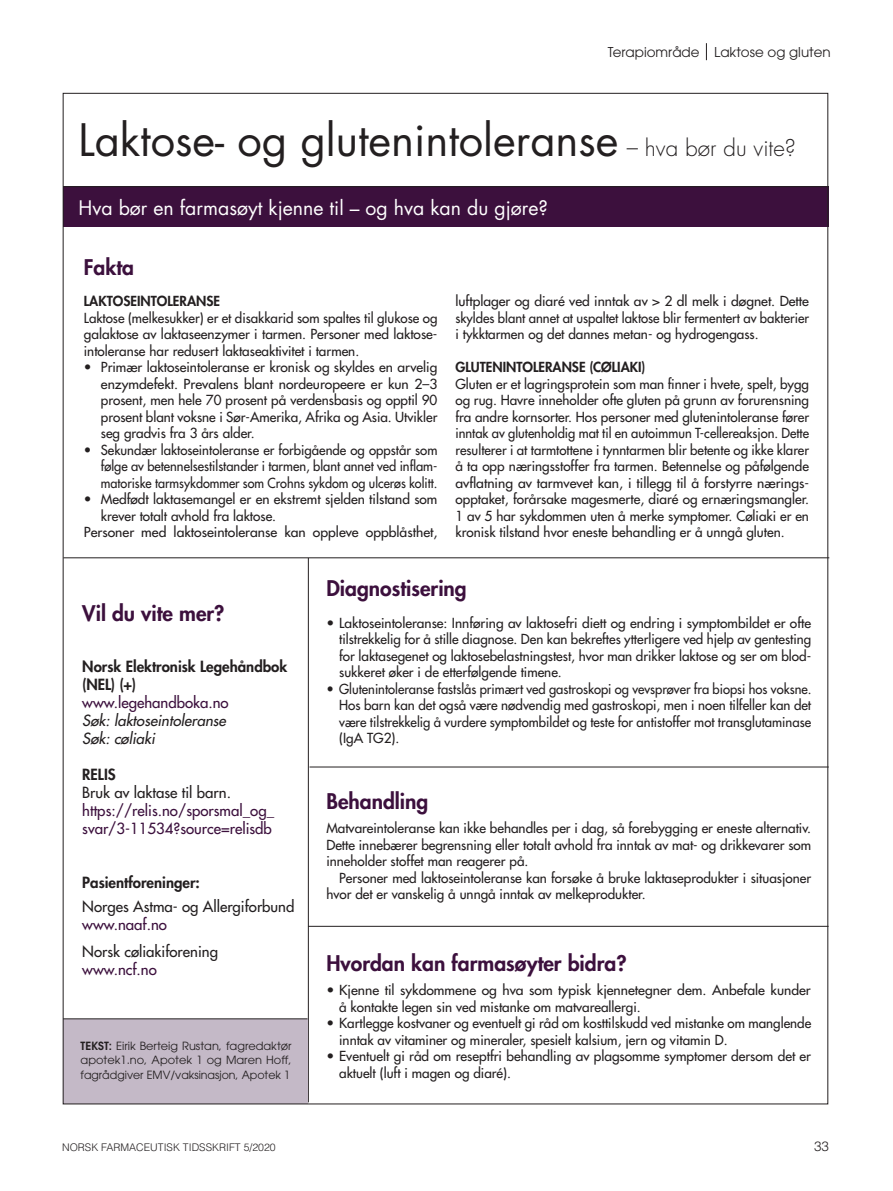
<style>
.page{position:relative;width:893px;height:1191px;background:#fff}
.page>*{position:absolute;margin:0;border:0;box-sizing:border-box;transform-origin:0 0}
.t1{font:43.5px "Futura";color:#231f20}
.t2{font:800 21px "Futura";color:#3c103d}
.t3{font:19.5px "Futura";color:#fff}
.t4{font:15px/18px "Futura";color:#3c103d}
.t5{font:15px "Futura";color:#231f20}
.t6{font:800 15px/18px "Futura";color:#231f20}
.t7{font:italic 15px/18px "Futura";color:#231f20}
.t8{font:13.5px/16.5px "Futura";color:#231f20;text-align:justify}
.t9{font:13.5px/16.5px "Futura";color:#231f20;text-align:justify;scale:.96 1}
.t10{font:800 13.5px "Futura";color:#231f20}
.t11{font:13.5px "Avant Garde";color:#231f20}
.t12{font:300 13.5px "Helvetica";color:#231f20}
.t13{font:11.25px/14.2px "Avant Garde";color:#231f20;text-align:justify}
.t14{font:300 10.5px "Helvetica";color:#231f20}
.s1{font-weight:300;font-size:22.5px}
.s2{font-weight:600}
</style>
<div class="page">
<svg style="left:706px;top:43px;width:1px;height:17px"></svg>
<div style="left:63px;top:187px;width:765px;height:40px;background:#3c103d"></div>
<hr style="left:63px;top:186px;width:765px;height:1px;background:#231f20">
<hr style="left:308px;top:558px;width:1px;height:544px;background:#231f20">
<hr style="left:309px;top:766px;width:520px;height:1px;background:#231f20">
<hr style="left:308px;top:926px;width:520px;height:1px;background:#231f20">
<div style="left:63px;top:1018px;width:245px;height:85px;background:#c4b9c7"></div>
<hr style="left:63px;top:1018px;width:245px;height:1px;background:#231f20">
<hr style="left:63px;top:557px;width:766px;height:1px;background:#231f20">
<p class="t11" style="left:608px;top:44px;width:225px">Terapiområde Laktose og gluten</p>
<h1 class="t1" style="left:78px;top:112px;width:719px">Laktose- og glutenintoleranse <span class="s1">– hva bør du vite?</span></h1>
<h3 class="t3" style="left:78px;top:196px;width:471px">Hva bør en farmasøyt kjenne til – og hva kan du gjøre?</h3>
<h2 class="t2" style="left:84px;top:254px;width:52px">Fakta</h2>
<p class="t10" style="left:84px;top:293px;width:138px">LAKTOSEINTOLERANSE</p>
<p class="t8" style="left:84px;top:310px;width:355px">Laktose (melkesukker) er et disakkarid som spaltes til glukose og galaktose av laktaseenzymer i tarmen. Personer med laktose&shy;intoleranse har redusert laktaseaktivitet i tarmen.</p>
<p class="t8" style="left:101px;top:359px;width:338px;text-indent:-17px">• Primær laktoseintoleranse er kronisk og skyldes en arvelig enzymdefekt. Prevalens blant nordeuropeere er kun 2–3 prosent, men hele 70 prosent på verdensbasis og opptil 90 prosent blant voksne i Sør-Amerika, Afrika og Asia. Utvikler seg gradvis fra 3 års alder.</p>
<p class="t8" style="left:101px;top:442px;width:338px;text-indent:-17px">• Sekundær laktoseintoleranse er forbigående og oppstår som følge av betennelsestilstander i tarmen, blant annet ved inflam&shy;matoriske tarmsykdommer som Crohns sykdom og ulcerøs kolitt.</p>
<p class="t8" style="left:84px;top:491px;width:355px">• Medfødt laktasemangel er en ekstremt sjelden tilstand som</p>
<p class="t8" style="left:101px;top:508px;width:177px">krever totalt avhold fra laktose.</p>
<p class="t8" style="left:84px;top:524px;width:355px">Personer med laktoseintoleranse kan oppleve oppblåsthet,</p>
<p class="t8" style="left:455px;top:293px;width:355px">luftplager og diaré ved inntak av &gt; 2 dl melk i døgnet. Dette skyldes blant annet at uspaltet laktose blir fermentert av bakterier i tykktarmen og det dannes metan- og hydrogengass.</p>
<p class="t10" style="left:455px;top:359px;width:191px">GLUTENINTOLERANSE (CØLIAKI)</p>
<p class="t8" style="left:455px;top:376px;width:355px">Gluten er et lagringsprotein som man finner i hvete, spelt, bygg og rug. Havre inneholder ofte gluten på grunn av forurensning fra andre kornsorter. Hos personer med glutenintoleranse fører inntak av glutenholdig mat til en autoimmun T-cellereaksjon. Dette resulterer i at tarmtottene i tynntarmen blir betente og ikke klarer å ta opp næringsstoffer fra tarmen. Betennelse og påfølgende avflatning av tarmvevet kan, i tillegg til å forstyrre nærings&shy;opptaket, forårsake magesmerte, diaré og ernæringsmangler.<br>1 av 5 har sykdommen uten å merke symptomer. Cøliaki er en kronisk tilstand hvor eneste behandling er å unngå gluten.</p>
<h2 class="t2" style="left:82px;top:600px;width:144px">Vil du vite mer?</h2>
<p class="t6" style="left:82px;top:657px;width:207px">Norsk Elektronisk Legehåndbok (NEL) (+)</p>
<p class="t4" style="left:82px;top:693px;width:148px">www.legehandboka.no</p>
<p class="t7" style="left:82px;top:711px;width:145px">Søk: laktoseintoleranse<br>Søk: cøliaki</p>
<p class="t6" style="left:82px;top:765px;width:35px">RELIS</p>
<p class="t5" style="left:82px;top:783px;width:150px">Bruk av laktase til barn.</p>
<p class="t4" style="left:82px;top:801px;width:193px">https://relis.no/sporsmal_og_ svar/3-11534?source=relisdb</p>
<p class="t6" style="left:82px;top:873px;width:119px">Pasientforeninger:</p>
<p class="t5" style="left:82px;top:897px;width:214px">Norges Astma- og Allergiforbund</p>
<p class="t4" style="left:82px;top:915px;width:86px">www.naaf.no</p>
<p class="t5" style="left:82px;top:942px;width:137px">Norsk cøliakiforening</p>
<p class="t4" style="left:82px;top:960px;width:76px">www.ncf.no</p>
<p class="t13" style="left:81px;top:1039px;width:213px"><span class="s2">TEKST:</span> Eirik Berteig Rustan, fagredaktør apotek1.no, Apotek 1 og Maren Hoff, fagrådgiver EMV/vaksinasjon, Apotek 1</p>
<h2 class="t2" style="left:326px;top:575px;width:142px">Diagnostisering</h2>
<p class="t8" style="left:339px;top:614px;width:473px;text-indent:-13px">• Laktoseintoleranse: Innføring av laktosefri diett og endring i symptombildet er ofte tilstrekkelig for å stille diagnose. Den kan bekreftes ytterligere ved hjelp av gentesting for laktasegenet og laktosebelastningstest, hvor man drikker laktose og ser om blod&shy;sukkeret øker i de etterfølgende timene.</p>
<p class="t9" style="left:339px;top:680px;width:493px;text-indent:-13px">• Glutenintoleranse fastslås primært ved gastroskopi og vevsprøver fra biopsi hos voksne.<br>Hos barn kan det også være nødvendig med gastroskopi, men i noen tilfeller kan det være tilstrekkelig å vurdere symptombildet og teste for antistoffer mot transglutaminase (IgA TG2).</p>
<h2 class="t2" style="left:326px;top:788px;width:104px">Behandling</h2>
<p class="t8" style="left:326px;top:820px;width:486px">Matvareintoleranse kan ikke behandles per i dag, så forebygging er eneste alternativ.<br>Dette innebærer begrensning eller totalt avhold fra inntak av mat- og drikkevarer som inneholder stoffet man reagerer på.</p>
<p class="t8" style="left:326px;top:869px;width:486px;text-indent:13px">Personer med laktoseintoleranse kan forsøke å bruke laktaseprodukter i situasjoner hvor det er vanskelig å unngå inntak av melkeprodukter.</p>
<h2 class="t2" style="left:326px;top:950px;width:302px">Hvordan kan farmasøyter bidra?</h2>
<p class="t8" style="left:339px;top:982px;width:473px;text-indent:-13px">• Kjenne til sykdommene og hva som typisk kjennetegner dem. Anbefale kunder å kontakte legen sin ved mistanke om matvareallergi.</p>
<p class="t8" style="left:339px;top:1015px;width:474px;text-indent:-13px">• Kartlegge kostvaner og eventuelt gi råd om kosttilskudd ved mistanke om manglende inntak av vitaminer og mineraler, spesielt kalsium, jern og vitamin D.</p>
<p class="t8" style="left:339px;top:1048px;width:473px;text-indent:-13px">• Eventuelt gi råd om reseptfri behandling av plagsomme symptomer dersom det er aktuelt (luft i magen og diaré).</p>
<p class="t14" style="left:62px;top:1140px;width:215px">NORSK FARMACEUTISK TIDSSKRIFT 5/2020</p>
<p class="t12" style="left:814px;top:1137px;width:17px">33</p>
</div>
